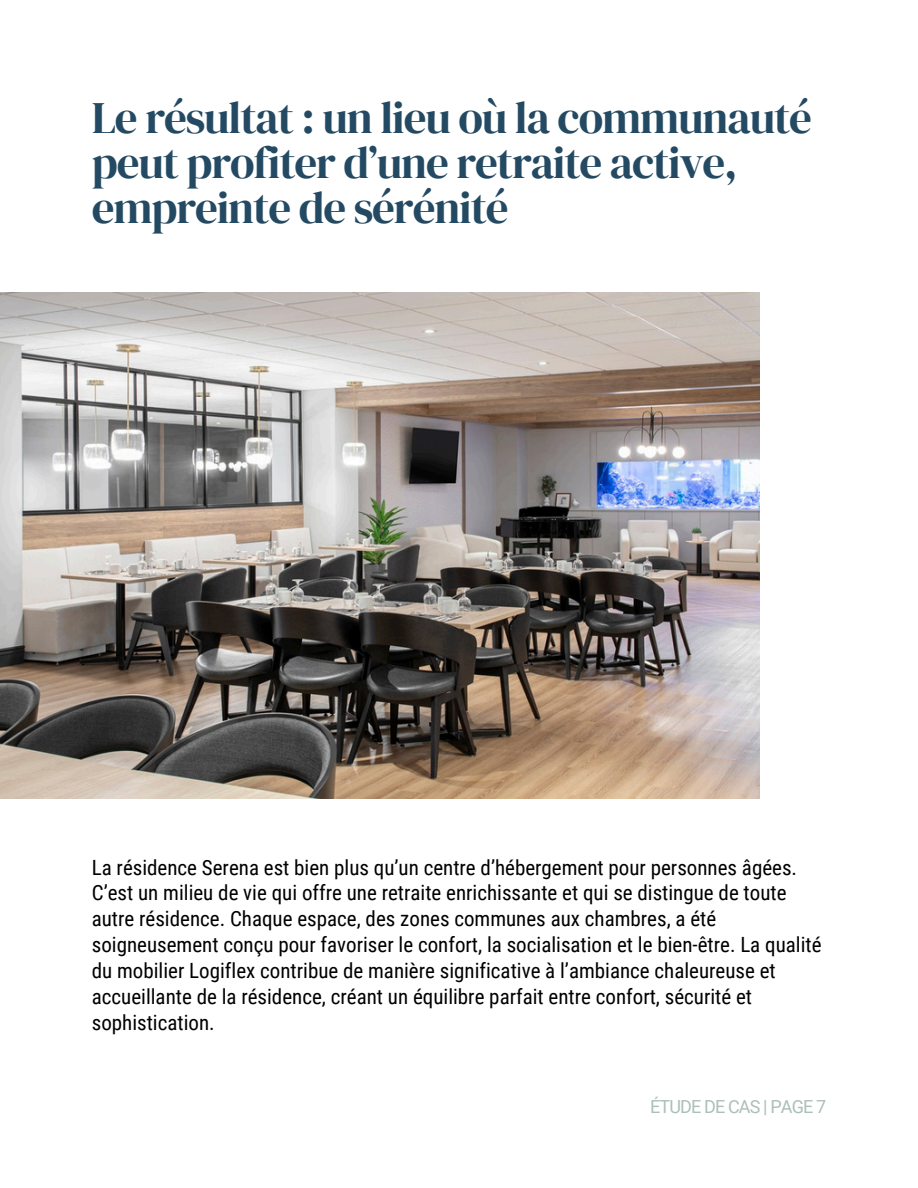
<style>
.page{position:relative;width:918px;height:1188px;background:#fff}
.page>*{position:absolute;margin:0;border:0;box-sizing:border-box;transform-origin:0 0}
.t1{font:45px/45px "DM Serif Display";letter-spacing:-.025em;color:#244a63}
.t2{font:21px/25.8px "Roboto Condensed";color:#000}
.t3{font:18px "Roboto";letter-spacing:-.045em;color:#adbfba}
</style>
<div class="page">
<img style="left:0;top:293px;width:759px;height:506px">
<p class="t1" style="left:92px;top:95px;width:722px">Le résultat : un lieu où la communauté peut profiter d’une retraite active, empreinte de sérénité</p>
<h2 class="t2" style="left:92px;top:854px;width:731px">La résidence Serena est bien plus qu’un centre d’hébergement pour personnes âgées.<br>C’est un milieu de vie qui offre une retraite enrichissante et qui se distingue de toute autre résidence. Chaque espace, des zones communes aux chambres, a été soigneusement conçu pour favoriser le confort, la socialisation et le bien-être. La qualité du mobilier Logiflex contribue de manière significative à l’ambiance chaleureuse et accueillante de la résidence, créant un équilibre parfait entre confort, sécurité et sophistication.</h2>
<h1 class="t3" style="left:650px;top:1096px;width:177px">ÉTUDE DE CAS | PAGE 7</h1>
</div>
